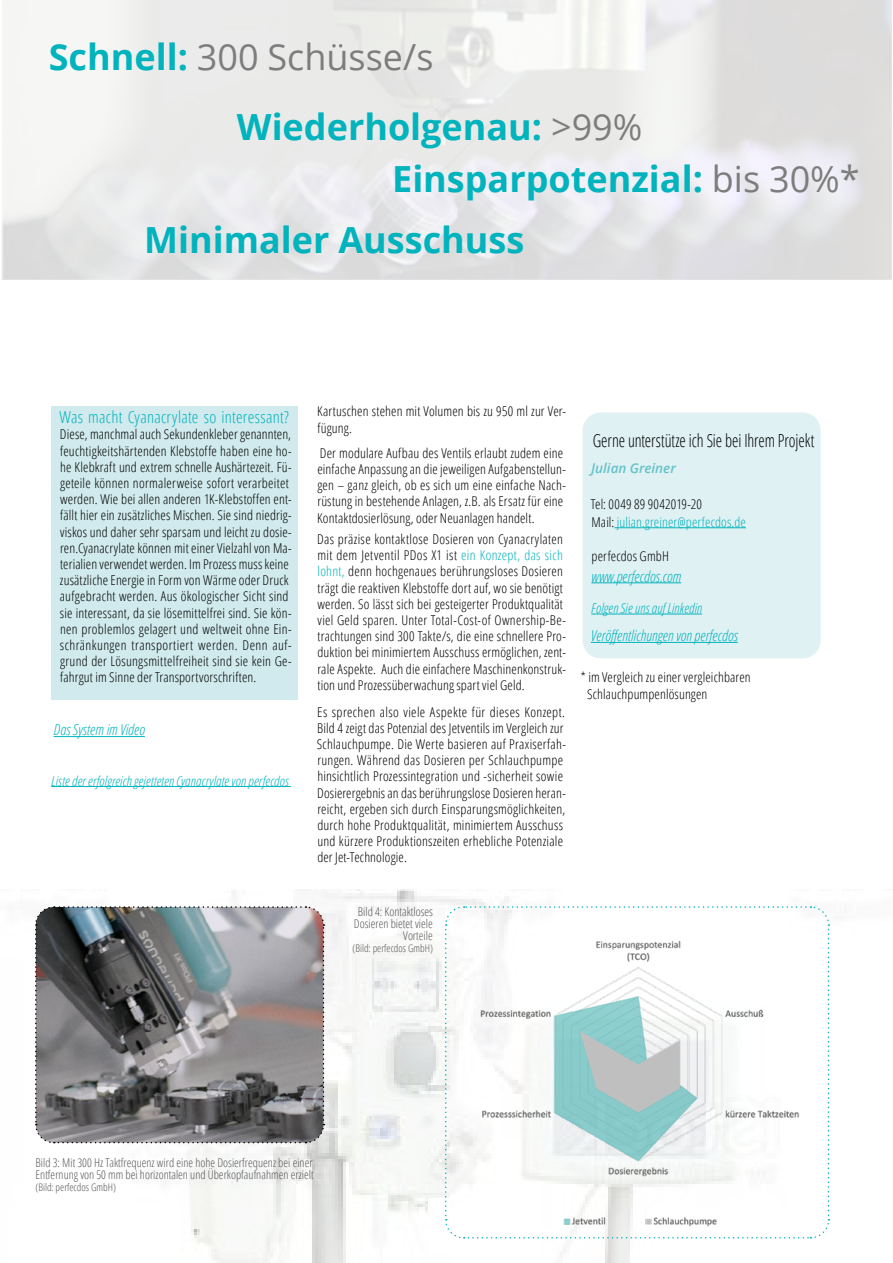
<style>
.page{position:relative;width:893px;height:1263px;background:#fff}
.page>*{position:absolute;margin:0;border:0;box-sizing:border-box;transform-origin:0 0}
.t1{font:700 36px/70.2px "Open Sans";color:#00b3bd}
.t2{font:300 condensed 18px "Open Sans";letter-spacing:-.005em;color:#000;scale:.9 1}
.t3{font:300 condensed 16.5px "Open Sans";letter-spacing:.015em;color:#00b3bd}
.t4{font:italic 300 condensed 15px "Open Sans";color:#00b3bd}
.t5{font:300 condensed 13.5px/16.2px "Open Sans";letter-spacing:.015em;color:#000}
.t6{font:italic 300 condensed 13.5px "Open Sans";letter-spacing:.005em;color:#00b3bd}
.t7{font:300 condensed 13.5px/17.2px "Open Sans";letter-spacing:.005em;color:#00b3bd}
.t8{font:italic 600 13.5px "Open Sans";color:#63c2ca}
.t9{font:300 condensed 12px/12px "Open Sans";color:#565656}
.t10{font:300 condensed 10.5px "Open Sans";color:#565656}
.s1{font-weight:400;color:#7d7d7d}
.s2{color:#00b3bd}
.s3{color:#000}
</style>
<div class="page">
<img style="left:186px;top:889px;width:645px;height:374px">
<svg style="left:35px;top:905px;width:290px;height:239px"></svg>
<hr style="left:54px;top:736px;width:91px;height:1px;background:#00b3bd">
<svg style="left:444px;top:905px;width:386px;height:334px"></svg>
<div style="left:583px;top:412px;width:238px;height:246px;background:#e0f1f3;border-radius:18px"></div>
<hr style="left:614px;top:527px;width:132px;height:1px;background:#00b3bd">
<hr style="left:591px;top:582px;width:90px;height:1px;background:#00b3bd">
<hr style="left:591px;top:614px;width:111px;height:1px;background:#00b3bd">
<hr style="left:591px;top:642px;width:147px;height:1px;background:#00b3bd">
<div style="left:51px;top:406px;width:247px;height:293px;background:#d0eaed"></div>
<hr style="left:51px;top:786px;width:240px;height:1px;background:#00b3bd">
<h1 class="t1" style="left:237px;top:21px;width:407px;text-indent:-188px">Schnell: <span class="s1">300 Schüsse/s<br></span>Wiederholgenau: <span class="s1">&gt;99%</span></h1>
<h1 class="t1" style="left:392px;top:143px;width:469px">Einsparpotenzial: <span class="s1">bis 30%*</span></h1>
<h1 class="t1" style="left:144px;top:204px;width:382px">Minimaler Ausschuss</h1>
<p class="t3" style="left:60px;top:406px;width:231px">Was macht Cyanacrylate so interessant?</p>
<p class="t5" style="left:60px;top:426px;width:233px">Diese, manchmal auch Sekundenkleber genannten, feuchtigkeitshärtenden Klebstoffe haben eine ho&shy;he Klebkraft und extrem schnelle Aushärtezeit. Fü&shy;geteile können normalerweise sofort verarbeitet werden. Wie bei allen anderen 1K-Klebstoffen ent&shy;fällt hier ein zusätzliches Mischen. Sie sind niedrig&shy;viskos und daher sehr sparsam und leicht zu dosie&shy;ren.Cyanacrylate können mit einer Vielzahl von Ma&shy;terialien verwendet werden. Im Prozess muss keine zusätzliche Energie in Form von Wärme oder Druck aufgebracht werden. Aus ökologischer Sicht sind sie interessant, da sie lösemittelfrei sind. Sie kön&shy;nen problemlos gelagert und weltweit ohne Ein&shy;schränkungen transportiert werden. Denn auf&shy;grund der Lösungsmittelfreiheit sind sie kein Ge&shy;fahrgut im Sinne der Transportvorschriften.</p>
<p class="t4" style="left:54px;top:720px;width:93px">Das System im Video</p>
<p class="t6" style="left:51px;top:771px;width:239px">Liste der erfolgreich gejetteten Cyanacrylate von perfecdos</p>
<p class="t5" style="left:317px;top:403px;width:250px">Kartuschen stehen mit Volumen bis zu 950 ml zur Ver&shy;fügung.</p>
<p class="t5" style="left:317px;top:444px;width:250px">Der modulare Aufbau des Ventils erlaubt zudem eine einfache Anpassung an die jeweiligen Aufgabenstellun&shy;gen – ganz gleich, ob es sich um eine einfache Nach&shy;rüstung in bestehende Anlagen, z.B. als Ersatz für eine Kontaktdosierlösung, oder Neuanlagen handelt.</p>
<p class="t5" style="left:317px;top:530px;width:250px">Das präzise kontaktlose Dosieren von Cyanacrylaten mit dem Jetventil PDos X1 ist <span class="s2">ein Konzept, das sich lohnt,</span> denn hochgenaues berührungsloses Dosieren trägt die reaktiven Klebstoffe dort auf, wo sie benötigt werden. So lässt sich bei gesteigerter Produktqualität viel Geld sparen. Unter Total-Cost-of Ownership-Be&shy;trachtungen sind 300 Takte/s, die eine schnellere Pro&shy;duktion bei minimiertem Ausschuss ermöglichen, zent&shy;rale Aspekte. Auch die einfachere Maschinenkonstruk&shy;tion und Prozessüberwachung spart viel Geld.</p>
<p class="t5" style="left:317px;top:703px;width:251px">Es sprechen also viele Aspekte für dieses Konzept.<br>Bild 4 zeigt das Potenzial des Jetventils im Vergleich zur Schlauchpumpe. Die Werte basieren auf Praxiserfah&shy;rungen. Während das Dosieren per Schlauchpumpe hinsichtlich Prozessintegration und -sicherheit sowie Dosierergebnis an das berührungslose Dosieren heran&shy;reicht, ergeben sich durch Einsparungsmöglichkeiten, durch hohe Produktqualität, minimiertem Ausschuss und kürzere Produktionszeiten erhebliche Potenziale der Jet-Technologie.</p>
<h2 class="t2" style="left:593px;top:428px;width:248px">Gerne unterstütze ich Sie bei Ihrem Projekt</h2>
<p class="t8" style="left:591px;top:459px;width:86px">Julian Greiner</p>
<p class="t7" style="left:591px;top:495px;width:157px"><span class="s3">Tel: 0049 89 9042019-20<br>Mail:</span> julian.greiner@perfecdos.de</p>
<p class="t5" style="left:592px;top:548px;width:79px">perfecdos GmbH</p>
<p class="t4" style="left:591px;top:566px;width:91px">www.perfecdos.com</p>
<p class="t6" style="left:591px;top:599px;width:112px">Folgen Sie uns auf Linkedin</p>
<p class="t4" style="left:591px;top:626px;width:148px">Veröffentlichungen von perfecdos</p>
<p class="t5" style="left:587px;top:668px;width:165px;line-height:17.2px;text-indent:-6px">* im Vergleich zu einer vergleichbaren<br>Schlauchpumpenlösungen</p>
<p class="t9" style="left:354px;top:906px;width:80px;text-align:right">Bild 4: Kontaktloses<br>Dosieren bietet viele<br>Vorteile</p>
<p class="t10" style="left:353px;top:941px;width:82px">(Bild: perfecdos GmbH)</p>
<p class="t9" style="left:36px;top:1156px;width:280px">Bild 3: Mit 300 Hz Taktfrequenz wird eine hohe Dosierfrequenz bei einer<br>Entfernung von 50 mm bei horizontalen und Überkopfaufnahmen erzielt</p>
<p class="t10" style="left:36px;top:1180px;width:82px">(Bild: perfecdos GmbH)</p>
</div>
